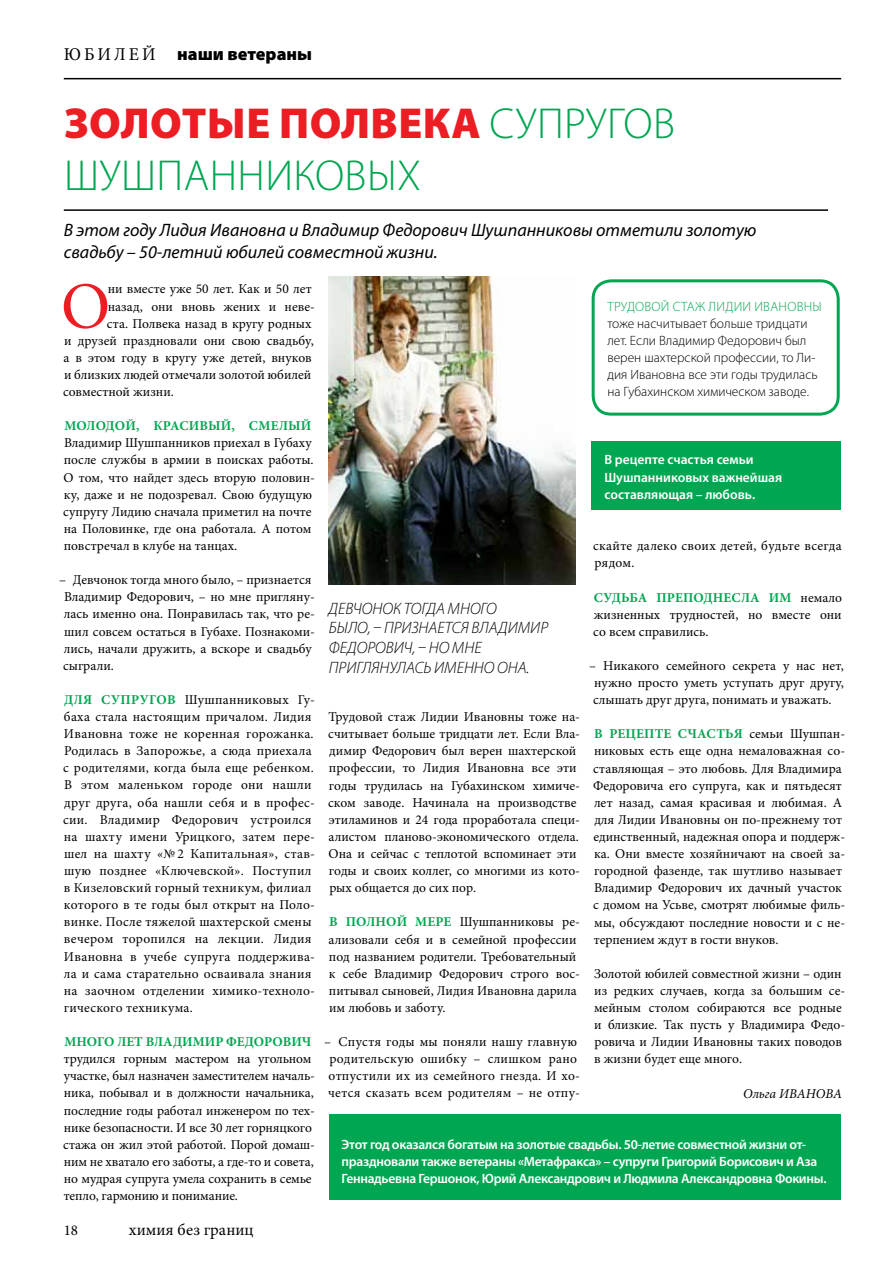
<style>
.page{position:relative;width:893px;height:1263px;background:#fff}
.page>*{position:absolute;margin:0;border:0;box-sizing:border-box;transform-origin:0 0}
.t1{font:66.15px "Minion Pro";color:#ed1d24}
.t2{font:300 43.5px/52.2px "Myriad Pro";letter-spacing:.01em;color:#00a651}
.t3{font:italic 18px/21.6px "Myriad Pro";color:#000}
.t4{font:900 18px "Myriad Pro";color:#000}
.t5{font:18px "Minion Pro";color:#000}
.t6{font:italic 300 16.5px/19.8px "Myriad Pro";color:#000}
.t7{font:16.5px "Minion Pro";color:#000}
.t8{font:15px "Minion Pro";color:#000}
.t9{font:13.5px/17.1px "Minion Pro";color:#000}
.t10{font:13.5px/17.1px "Minion Pro";letter-spacing:.02em;color:#000}
.t11{font:600 13.5px/17.1px "Myriad Pro";letter-spacing:-.02em;color:#fff}
.t12{font:300 13.5px/17.1px "Myriad Pro";color:#000}
.t13{font:600 13.5px/17.1px "Myriad Pro";color:#fff}
.t14{font:700 13.5px "Minion Pro";color:#00a651}
.t15{font:300 13.5px "Myriad Pro";letter-spacing:.02em;color:#00a651}
.t16{font:italic 13.5px "Minion Pro";color:#000}
.s1{font-weight:900;color:#ed1d24}
.s2{font-weight:700;color:#00a651}
</style>
<div class="page">
<hr style="left:64px;top:78px;width:777px;height:1px;background:#000">
<div style="left:592px;top:279px;width:248px;height:137px;border:3px solid #00a651;border-radius:18px"></div>
<hr style="left:64px;top:209px;width:764px;height:2px;background:#000">
<div style="left:329px;top:1114px;width:512px;height:86px;background:#00a651"></div>
<div style="left:592px;top:441px;width:249px;height:68px;background:#00a651"></div>
<img style="left:328px;top:277px;width:247px;height:307px">
<h3 class="t5" style="left:64px;top:42px;width:65px">юб илей</h3>
<h3 class="t4" style="left:177px;top:42px;width:136px">наши ветераны</h3>
<h2 class="t2" style="left:64px;top:97px;width:612px"><span class="s1">Золотые полвека</span> супругов<br>Шуш панниковых</h2>
<h3 class="t3" style="left:64px;top:219px;width:694px">В этом году Лидия Ивановна и Владимир Федорович Шушпанниковы отметили золотую свадьбу – 50‑летний юбилей совместной жизни.</h3>
<h1 class="t1" style="left:61px;top:262px;width:51px">О</h1>
<p class="t9" style="left:108px;top:281px;width:206px">ни вместе уже 50 лет. Как и 50 лет</p>
<p class="t9" style="left:108px;top:298px;width:209px">назад, они вновь жених и неве‑</p>
<p class="t9" style="left:107px;top:315px;width:206px">ста. Полвека назад в кругу родных</p>
<p class="t9" style="left:64px;top:332px;width:251px">и друзей праздновали они свою свадьбу,</p>
<p class="t9" style="left:64px;top:349px;width:250px">а в этом году в кругу уже детей, внуков</p>
<p class="t9" style="left:64px;top:366px;width:249px">и близких людей отмечали золотой юбилей</p>
<p class="t9" style="left:63px;top:383px;width:112px">совместной жизни.</p>
<p class="t14" style="left:64px;top:416px;width:249px">Молодой, красивый, смелый</p>
<p class="t9" style="left:63px;top:435px;width:253px">Владимир Шушпанников приехал в Губаху после службы в армии в поисках работы.<br>О том, что найдет здесь вторую половин‑ ку, даже и не подозревал. Свою будущую супругу Лидию сначала приметил на почте на Половинке, где она работала. А потом повстречал в клубе на танцах.</p>
<p class="t9" style="left:59px;top:571px;width:257px">– Девчонок тогда много было, – признается Владимир Федорович, – но мне пригляну‑ лась именно она. Понравилась так, что ре‑ шил совсем остаться в Губахе. Познакоми‑ лись, начали дружить, а вскоре и свадьбу сыграли.</p>
<p class="t10" style="left:63px;top:691px;width:253px"><span class="s2">Для супругов</span> Шушпанниковых Гу‑ баха стала настоящим причалом. Лидия Ивановна тоже не коренная горожанка.<br>Родилась в Запорожье, а сюда приехала с родителями, когда была еще ребенком.<br>В этом маленьком городе они нашли друг друга, оба нашли себя и в профес‑ сии. Владимир Федорович устроился на шахту имени Урицкого, затем пере‑ шел на шахту «№ 2 Капитальная», став‑ шую позднее «Ключевской». Поступил в Кизеловский горный техникум, филиал которого в те годы был открыт на Поло‑ винке. После тяжелой шахтерской смены вечером торопился на лекции. Лидия Ивановна в учебе супруга поддержива‑ ла и сама старательно осваивала знания на заочном отделении химико-техноло‑ гического техникума.</p>
<p class="t14" style="left:64px;top:1032px;width:249px">Много лет Владимир Федорович</p>
<p class="t9" style="left:63px;top:1050px;width:253px">трудился горным мастером на угольном участке, был назначен заместителем началь‑ ника, побывал и в должности начальника, последние годы работал инженером по тех‑ нике безопасности. И все 30 лет горняцкого стажа он жил этой работой. Порой домаш‑ ним не хватало его заботы, а где‑то и совета, но мудрая супруга умела сохранить в семье тепло, гармонию и понимание.</p>
<p class="t8" style="left:64px;top:1220px;width:16px">18</p>
<p class="t7" style="left:129px;top:1219px;width:126px">химия без границ</p>
<p class="t15" style="left:608px;top:298px;width:216px">Трудовой стаж Лидии И вановны</p>
<p class="t12" style="left:607px;top:315px;width:212px">тоже насчитывает больше тридцати лет. Если Владимир Федорович был верен шахтерской профессии, то Ли&shy;дия И вановна все эти годы трудилась на Губахинском химическом заводе.</p>
<p class="t13" style="left:604px;top:451px;width:179px">В рецепте счастья семьи<br>Шушпанниковых важнейшая составляющая – любовь.</p>
<p class="t6" style="left:329px;top:598px;width:221px">Девчонок тогда много<br>было, – признается Владимир<br>Федорович, – но мне приглянулась именно она.</p>
<p class="t9" style="left:328px;top:708px;width:253px">Трудовой стаж Лидии Ивановны тоже на‑ считывает больше тридцати лет. Если Вла‑ димир Федорович был верен шахтерской профессии, то Лидия Ивановна все эти годы трудилась на Губахинском химиче‑ ском заводе. Начинала на производстве этиламинов и 24 года проработала специ‑ алистом планово-экономического отдела.<br>Она и сейчас с теплотой вспоминает эти годы и своих коллег, со многими из кото‑ рых общается до сих пор.</p>
<p class="t9" style="left:329px;top:914px;width:253px"><span class="s2">В полной мере</span> Шушпанниковы ре‑ ализовали себя и в семейной профессии под названием родители. Требовательный к себе Владимир Федорович строго вос‑ питывал сыновей, Лидия Ивановна дарила им любовь и заботу.</p>
<p class="t10" style="left:324px;top:1033px;width:257px">– Спустя годы мы поняли нашу главную родительскую ошибку – слишком рано отпустили их из семейного гнезда. И хо‑ чется сказать всем родителям – не отпу‑</p>
<p class="t10" style="left:593px;top:537px;width:250px">скайте далеко своих детей, будьте всегда рядом.</p>
<p class="t9" style="left:593px;top:589px;width:250px;text-align:justify"><span class="s2">Судьба преподнесла им</span> немало жизненных трудностей, но вместе они со всем справились.</p>
<p class="t9" style="left:589px;top:657px;width:256px;text-align:justify">– Никакого семейного секрета у нас нет, нужно просто уметь уступать друг другу, слышать друг друга, понимать и уважать.</p>
<p class="t9" style="left:593px;top:725px;width:253px"><span class="s2">В рецепте счастья</span> семьи Шушпан‑ никовых есть еще одна немаловажная со‑ ставляющая – это любовь. Для Владимира Федоровича его супруга, как и пятьдесят лет назад, самая красивая и любимая. А для Лидии Ивановны он по‑прежнему тот единственный, надежная опора и поддерж‑ ка. Они вместе хозяйничают на своей за‑ городной фазенде, так шутливо называет Владимир Федорович их дачный участок с домом на Усьве, смотрят любимые филь‑ мы, обсуждают последние новости и с не‑ терпением ждут в гости внуков.</p>
<p class="t9" style="left:594px;top:965px;width:253px">Золотой юбилей совместной жизни – один из редких случаев, когда за большим се‑ мейным столом собираются все родные и близкие. Так пусть у Владимира Федо‑ ровича и Лидии Ивановны таких поводов в жизни будет еще много.</p>
<p class="t16" style="left:743px;top:1084px;width:100px">Ольга ИВАНОВА</p>
<p class="t11" style="left:342px;top:1135px;width:486px">Этот год оказался богатым на золотые свадьбы. 50‑летие совместной жизни от&shy;праздновали также ветераны «Метафракса» – супруги Григорий Борисович и Аза<br>Геннадьевна Гершонок, Юрий Александрович и Людмила Александровна Фокины.</p>
</div>
